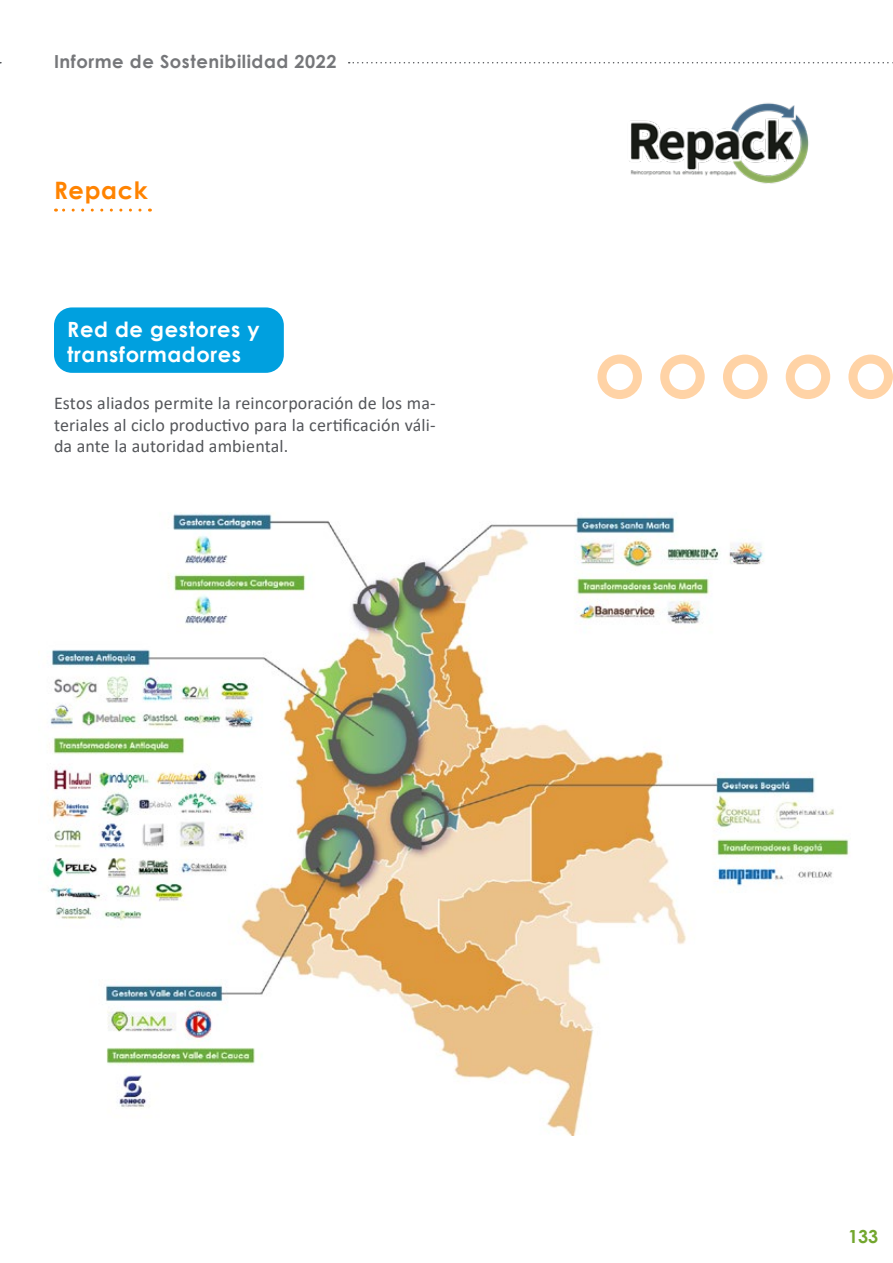
<style>
.page{position:relative;width:893px;height:1263px;background:#fff}
.page>*{position:absolute;margin:0;border:0;box-sizing:border-box;transform-origin:0 0}
.t1{font:700 24px "Century Gothic";letter-spacing:.03em;color:#ff8300}
.t2{font:700 21px/25.2px "Century Gothic";letter-spacing:.03em;color:#fff}
.t3{font:18px/21.6px "Calibri";letter-spacing:.01em;color:#54565a;text-align:justify}
.t4{font:700 18px "Century Gothic";letter-spacing:.03em;color:#76777a}
.t5{font:700 18px "Century Gothic";color:#73a62e}
</style>
<div class="page">
<svg style="left:349px;top:62px;width:544px;height:1px"></svg>
<svg style="left:55px;top:209px;width:85px;height:3px"></svg>
<img style="left:629px;top:103px;width:180px;height:81px">
<img style="left:49px;top:513px;width:801px;height:623px">
<div style="left:54px;top:307px;width:230px;height:66px;background:#00a0df;border-radius:18px"></div>
<svg style="left:848px;top:355px;width:45px;height:44px"></svg>
<svg style="left:786px;top:355px;width:44px;height:44px"></svg>
<svg style="left:723px;top:355px;width:44px;height:44px"></svg>
<svg style="left:660px;top:355px;width:45px;height:44px"></svg>
<svg style="left:597px;top:355px;width:45px;height:44px"></svg>
<p class="t4" style="left:54px;top:47px;width:284px">Informe de Sostenibilidad 2022</p>
<h1 class="t1" style="left:54px;top:172px;width:95px">Repack</h1>
<p class="t2" style="left:67px;top:316px;width:194px">Red de gestores y transformadores</p>
<p class="t3" style="left:54px;top:392px;width:383px">Estos aliados permite la reincorporación de los ma&shy;teriales al ciclo productivo para la certificación váli&shy;da ante la autoridad ambiental.</p>
<p class="t5" style="left:848px;top:1222px;width:32px">133</p>
</div>
